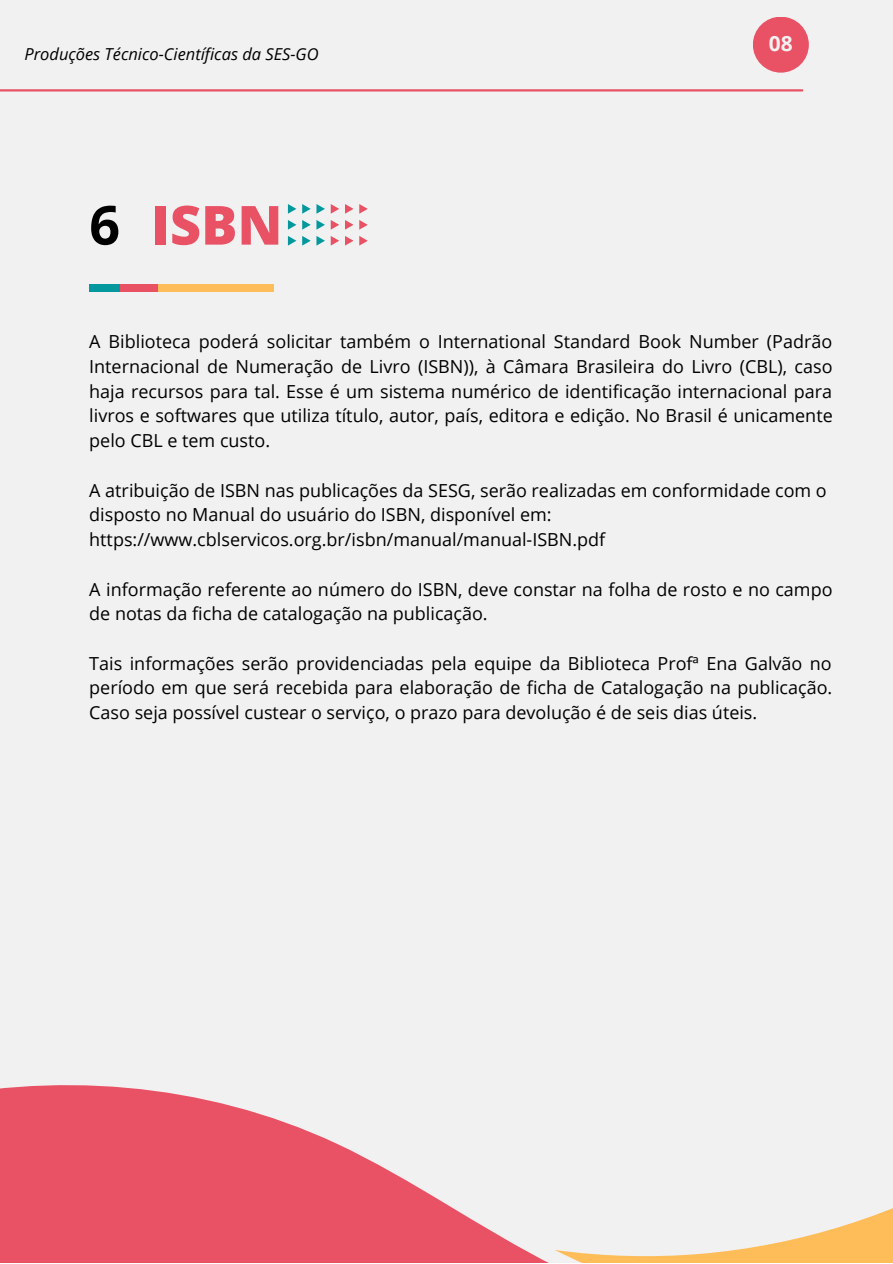
<style>
.page{position:relative;width:893px;height:1264px;background:#fff}
.page>*{position:absolute;margin:0;border:0;box-sizing:border-box;transform-origin:0 0}
.t1{font:800 54px "Open Sans";color:#e95265}
.t2{font:700 54px "Open Sans";color:#000}
.t3{font:700 21px "Open Sans";color:#f1f1f1}
.t4{font:18px/24.8px "Open Sans";color:#000;text-align:justify}
.t5{font:italic 16.5px "Open Sans";color:#000}
</style>
<div class="page">
<div style="left:0;top:0;width:892px;height:1262px;background:#f1f1f1"></div>
<hr style="left:0;top:89px;width:802px;height:2px;background:#e95265">
<div style="left:752px;top:17px;width:56px;height:56px;background:#e95265;border-radius:50%"></div>
<svg style="left:0;top:1085px;width:547px;height:177px;fill:#e95265"></svg>
<svg style="left:555px;top:1208px;width:337px;height:54px"></svg>
<div style="left:89px;top:284px;width:185px;height:8px;background:#ffbd59"></div>
<div style="left:89px;top:284px;width:68px;height:8px;background:#e95265"></div>
<div style="left:89px;top:284px;width:31px;height:8px;background:#03989e"></div>
<svg style="left:359px;top:204px;width:9px;height:10px"></svg>
<svg style="left:359px;top:220px;width:9px;height:10px"></svg>
<svg style="left:359px;top:236px;width:9px;height:10px"></svg>
<svg style="left:345px;top:204px;width:8px;height:10px"></svg>
<svg style="left:345px;top:220px;width:8px;height:10px"></svg>
<svg style="left:345px;top:236px;width:8px;height:10px"></svg>
<svg style="left:331px;top:204px;width:8px;height:10px"></svg>
<svg style="left:331px;top:220px;width:8px;height:10px"></svg>
<svg style="left:331px;top:236px;width:8px;height:10px"></svg>
<svg style="left:288px;top:204px;width:37px;height:42px"></svg>
<p class="t5" style="left:24px;top:42px;width:296px">Produções Técnico-Científicas da SES-GO</p>
<h1 class="t2" style="left:89px;top:187px;width:32px">6</h1>
<h1 class="t1" style="left:151px;top:187px;width:133px">ISBN</h1>
<p class="t3" style="left:768px;top:29px;width:25px">08</p>
<p class="t4" style="left:89px;top:329px;width:745px">A Biblioteca poderá solicitar também o International Standard Book Number (Padrão Internacional de Numeração de Livro (ISBN)), à Câmara Brasileira do Livro (CBL), caso haja recursos para tal. Esse é um sistema numérico de identificação internacional para livros e softwares que utiliza título, autor, país, editora e edição. No Brasil é unicamente pelo CBL e tem custo.</p>
<p class="t4" style="left:89px;top:477px;width:739px;text-align:left">A atribuição de ISBN nas publicações da SESG, serão realizadas em conformidade com o disposto no Manual do usuário do ISBN, disponível em: https://www.cblservicos.org.br/isbn/manual/manual-ISBN.pdf</p>
<p class="t4" style="left:89px;top:576px;width:744px">A informação referente ao número do ISBN, deve constar na folha de rosto e no campo de notas da ficha de catalogação na publicação.</p>
<p class="t4" style="left:89px;top:650px;width:744px">Tais informações serão providenciadas pela equipe da Biblioteca Profª Ena Galvão no período em que será recebida para elaboração de ficha de Catalogação na publicação.<br>Caso seja possível custear o serviço, o prazo para devolução é de seis dias úteis.</p>
</div>
